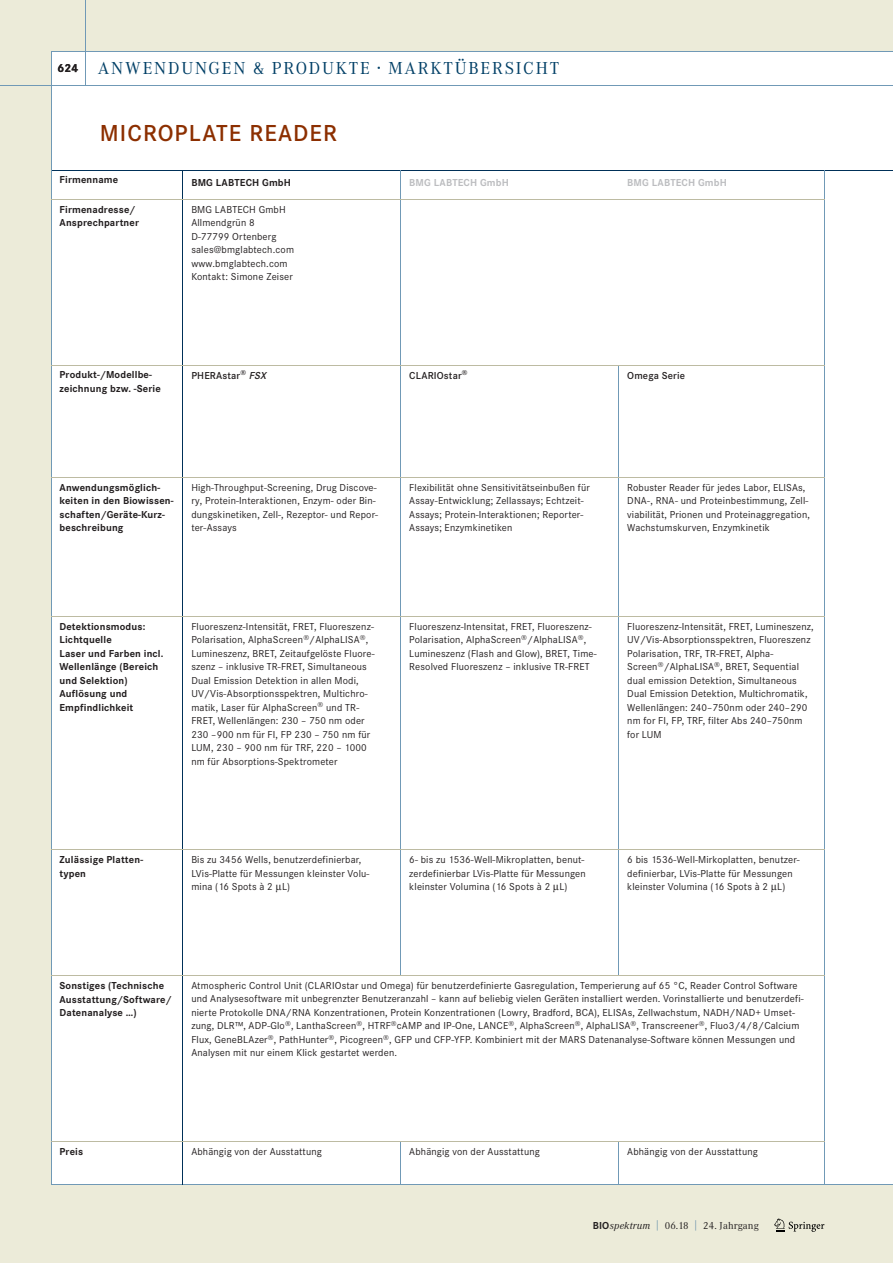
<style>
.page{position:relative;width:893px;height:1263px;background:#ecebd9}
.page>*{position:absolute;margin:0;border:0;box-sizing:border-box;transform-origin:0 0}
.t1{font:600 24px "Corporate S";letter-spacing:.045em;color:#8c2f01}
.t2{font:18px "Corporate A";letter-spacing:.1em;color:#003f66}
.t3{font:10.5px/13.5px "Corporate S";letter-spacing:.015em;color:#231f20}
.t4{font:700 10.5px/13.5px "Corporate S";letter-spacing:.015em;color:#231f20}
.t5{font:600 10.5px "Corporate S";letter-spacing:.015em;color:#231f20}
.t6{font:10.5px "Corporate A";letter-spacing:.015em;color:#231f20}
.t7{font:700 10.5px "Corporate S";letter-spacing:.015em;color:#bcbdc0}
.s1{font-family:"Corporate S";font-weight:700;font-size:12px;color:#231f20}
.s2{font-style:italic}
.s3{font-family:"Corporate S";font-weight:700}
.s4{color:#5484a5}
</style>
<div class="page">
<div style="left:51px;top:51px;width:842px;height:1133px;background:#fff"></div>
<hr style="left:0;top:85px;width:893px;height:1px;background:#7099b6">
<hr style="left:51px;top:1184px;width:842px;height:1px;background:#7099b6">
<hr style="left:85px;top:0;width:1px;height:85px;background:#7099b6">
<hr style="left:51px;top:170px;width:842px;height:1px;background:#003058">
<hr style="left:51px;top:51px;width:842px;height:1px;background:#7099b6">
<hr style="left:825px;top:170px;width:1px;height:1014px;background:#7099b6">
<hr style="left:51px;top:51px;width:1px;height:1133px;background:#7099b6">
<hr style="left:182px;top:170px;width:1px;height:1014px;background:#003058">
<hr style="left:400px;top:170px;width:1px;height:805px;background:#7099b6">
<hr style="left:400px;top:1141px;width:1px;height:43px;background:#7099b6">
<hr style="left:618px;top:365px;width:1px;height:610px;background:#7099b6">
<hr style="left:618px;top:1141px;width:1px;height:43px;background:#7099b6">
<hr style="left:51px;top:199px;width:774px;height:1px;background:#bdbba2">
<hr style="left:51px;top:365px;width:774px;height:1px;background:#bdbba2">
<hr style="left:51px;top:477px;width:774px;height:1px;background:#bdbba2">
<hr style="left:51px;top:616px;width:774px;height:1px;background:#bdbba2">
<hr style="left:51px;top:849px;width:774px;height:1px;background:#bdbba2">
<hr style="left:51px;top:975px;width:774px;height:1px;background:#bdbba2">
<hr style="left:51px;top:1141px;width:774px;height:1px;background:#bdbba2">
<svg style="left:774px;top:1218px;width:50px;height:14px"></svg>
<h2 class="t2" style="left:58px;top:62px;width:503px"><span class="s1">624</span> ANWENDUNGEN &amp; PRODUKTE · MARKTÜBERSICHT</h2>
<h1 class="t1" style="left:100px;top:125px;width:239px">MICROPLATE READER</h1>
<p class="t4" style="left:191px;top:176px;width:101px">BMG LABTECH GmbH</p>
<p class="t3" style="left:191px;top:203px;width:104px">BMG LABTECH GmbH<br>Allmendgrün 8<br>D-77799 Ortenberg sales@bmglabtech.com www.bmglabtech.com<br>Kontakt: Simone Zeiser</p>
<p class="t4" style="left:60px;top:174px;width:60px">Firmenname</p>
<p class="t4" style="left:60px;top:204px;width:81px">Firmenadresse/<br>Ansprechpartner</p>
<p class="t7" style="left:409px;top:179px;width:101px">BMG LABTECH GmbH</p>
<p class="t7" style="left:627px;top:179px;width:101px">BMG LABTECH GmbH</p>
<p class="t4" style="left:60px;top:369px;width:103px">Produkt-/Modellbe&shy;zeichnung bzw. -Serie</p>
<p class="t5" style="left:191px;top:372px;width:78px">PHERAstar<sup>®</sup> <span class="s2">FSX</span></p>
<p class="t5" style="left:409px;top:372px;width:60px">CLARIOstar<sup>®</sup></p>
<p class="t5" style="left:627px;top:372px;width:59px">Omega Serie</p>
<p class="t4" style="left:60px;top:481px;width:116px">Anwendungsmöglich - keiten in den Bio wissen - schaften/ Geräte-Kurz - beschreibung</p>
<p class="t3" style="left:191px;top:481px;width:188px">High-Throughput-Screening, Drug Discove&shy;ry, Protein-Interaktionen, Enzym- oder Bin&shy;dungskinetiken, Zell-, Rezeptor- und Repor&shy;ter-Assays</p>
<p class="t3" style="left:409px;top:481px;width:182px">Flexibilität ohne Sensitivitätseinbußen für Assay-Entwicklung; Zellassays; Echtzeit-Assays; Protein-Interaktionen; Reporter-Assays; Enzymkinetiken</p>
<p class="t3" style="left:627px;top:481px;width:184px">Robuster Reader für jedes Labor, ELISAs, DNA-, RNA- und Proteinbestimmung, Zell&shy;viabilität, Prionen und Proteinaggregation, Wachstumskurven, Enzymkinetik</p>
<p class="t4" style="left:60px;top:621px;width:105px">Detektionsmodus:<br>Lichtquelle<br>Laser und Farben incl.<br>Wellenlänge (Bereich und Selektion)<br>Auflösung und<br>Empfindlichkeit</p>
<p class="t3" style="left:191px;top:621px;width:184px">Fluoreszenz-Intensität, FRET, Fluoreszenz-Polarisation, AlphaScreen<sup>®</sup>/AlphaLISA<sup>®</sup>, Lumineszenz, BRET, Zeitaufgelöste Fluore&shy;szenz – inklusive TR-FRET, Simultaneous Dual Emission Detektion in allen Modi, UV/Vis-Absorptionsspektren, Multichro&shy;matik, Laser für AlphaScreen<sup>®</sup> und TR-FRET, Wellenlängen: 230 – 750 nm oder 230 –900 nm für FI, FP 230 – 750 nm für LUM, 230 – 900 nm für TRF, 220 – 1000 nm für Absorptions-Spektrometer</p>
<p class="t3" style="left:409px;top:621px;width:189px">Fluoreszenz-Intensitat, FRET, Fluoreszenz-Polarisation, AlphaScreen<sup>®</sup>/AlphaLISA<sup>®</sup>, Lumineszenz (Flash and Glow), BRET, Time-Resolved Fluoreszenz – inklusive TR-FRET</p>
<p class="t3" style="left:627px;top:621px;width:188px">Fluoreszenz-Intensität, FRET, Lumineszenz, UV/Vis-Absorptionsspektren, Fluoreszenz Polarisation, TRF, TR-FRET, Alpha-Screen<sup>®</sup>/AlphaLISA<sup>®</sup>, BRET, Sequential dual emission Detektion, Simultaneous Dual Emission Detektion, Multichromatik, Wellenlängen: 240–750nm oder 240–290 nm for FI, FP, TRF, filter Abs 240–750nm for LUM</p>
<p class="t4" style="left:60px;top:854px;width:85px">Zulässige Platten - typen</p>
<p class="t3" style="left:191px;top:854px;width:179px">Bis zu 3456 Wells, benutzerdefinierbar,<br>LVis-Platte für Messungen kleinster Volu&shy;mina (16 Spots à 2 L)</p>
<p class="t3" style="left:409px;top:854px;width:178px">6- bis zu 1536-Well-Mikroplatten, benut&shy;zerdefinierbar LVis-Platte für Messungen kleinster Volumina (16 Spots à 2 L)</p>
<p class="t3" style="left:627px;top:854px;width:174px">6 bis 1536-Well-Mirkoplatten, benutzer - definierbar, LVis-Platte für Messungen kleinster Volumina (16 Spots à 2 L)</p>
<p class="t4" style="left:60px;top:980px;width:114px">Sonstiges (Technische<br>Ausstattung/Software/<br>Datenanalyse …)</p>
<p class="t3" style="left:191px;top:980px;width:614px">Atmospheric Control Unit (CLARIOstar und Omega) für benutzerdefinierte Gasregulation, Temperierung auf 65 °C, Reader Control Software und Analysesoftware mit unbegrenzter Benutzeranzahl – kann auf beliebig vielen Geräten installiert werden. Vorinstallierte und benutzerdefi&shy;nierte Protokolle DNA/RNA Konzentrationen, Protein Konzentrationen (Lowry, Bradford, BCA), ELISAs, Zellwachstum, NADH/NAD+ Umset&shy;zung, DLR™, ADP-Glo<sup>®</sup>, LanthaScreen<sup>®</sup>, HTRF<sup>®</sup>cAMP and IP-One, LANCE<sup>®</sup>, AlphaScreen<sup>®</sup>, AlphaLISA<sup>®</sup>, Transcreener<sup>®</sup>, Fluo3/4/8/Calcium Flux, GeneBLAzer<sup>®</sup>, PathHunter<sup>®</sup>, Picogreen<sup>®</sup>, GFP und CFP-YFP. Kombiniert mit der MARS Datenanalyse-Software können Messungen und Analysen mit nur einem Klick gestartet werden.</p>
<p class="t4" style="left:60px;top:1146px;width:25px">Preis</p>
<p class="t3" style="left:191px;top:1146px;width:132px">Abhängig von der Ausstattung</p>
<p class="t3" style="left:409px;top:1146px;width:132px">Abhängig von der Ausstattung</p>
<p class="t3" style="left:627px;top:1146px;width:132px">Abhängig von der Ausstattung</p>
<p class="t6" style="left:593px;top:1221px;width:168px"><span class="s3">BIO</span><span class="s2">spektrum</span> <span class="s4">|</span> 06.18 <span class="s4">|</span> 24. Jahrgang</p>
</div>
